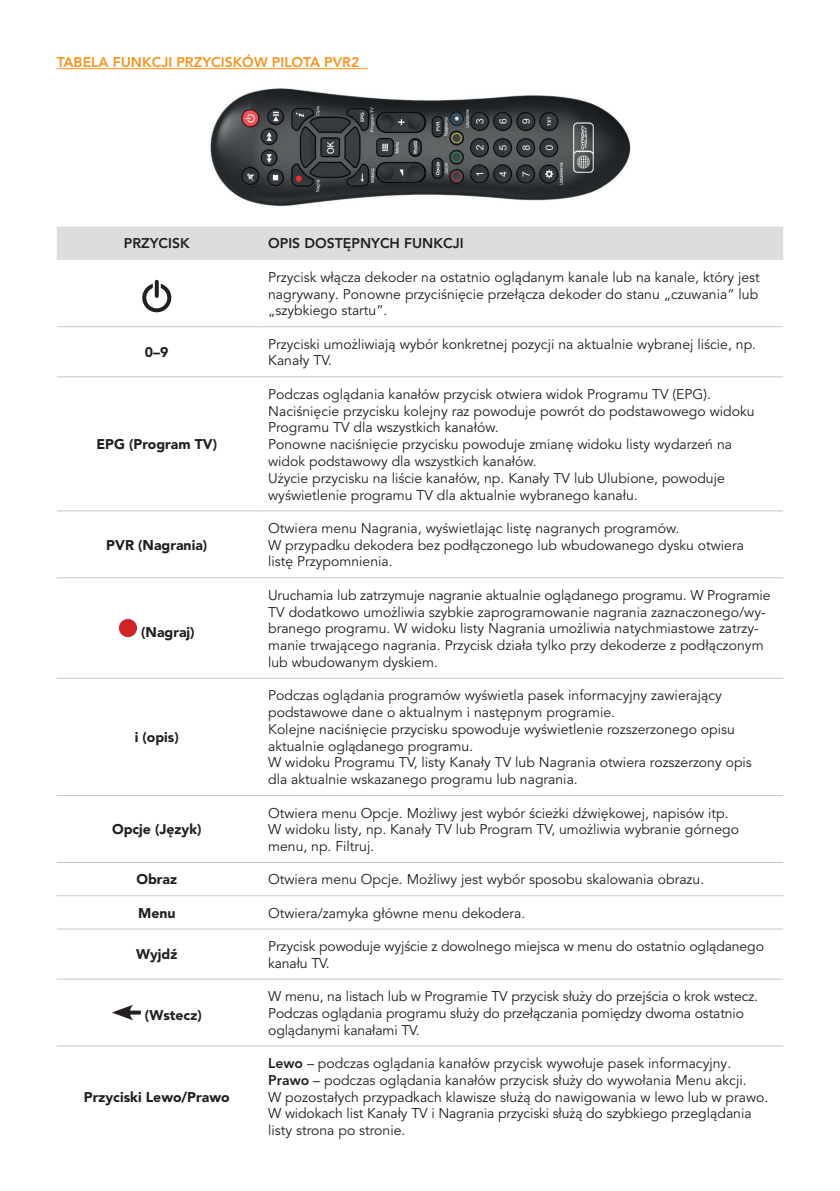
<style>
.page{position:relative;width:840px;height:1191px;background:#fff}
.page>*{position:absolute;margin:0;border:0;box-sizing:border-box;transform-origin:0 0}
.t1{font:14px/16.8px "Avenir LT Pro";color:#231f20}
.t2{font:900 14px "Avenir LT Pro";color:#231f20}
.t3{font:800 14px "Avenir LT Pro";color:#f7931d}
.t4{font:800 14px "Avenir LT Pro";color:#231f20}
.s1{font-weight:800}
</style>
<div class="page">
<hr style="left:57px;top:68px;width:310px;height:1px;background:#f7931d">
<div style="left:57px;top:226px;width:725px;height:34px;background:#dcdddf"></div>
<hr style="left:57px;top:326px;width:200px;height:1px;background:#c7c8ca">
<hr style="left:257px;top:326px;width:525px;height:1px;background:#c7c8ca">
<hr style="left:57px;top:376px;width:200px;height:1px;background:#c7c8ca">
<hr style="left:257px;top:376px;width:525px;height:1px;background:#c7c8ca">
<hr style="left:57px;top:510px;width:200px;height:1px;background:#c7c8ca">
<hr style="left:257px;top:510px;width:525px;height:1px;background:#c7c8ca">
<hr style="left:57px;top:577px;width:200px;height:1px;background:#c7c8ca">
<hr style="left:257px;top:577px;width:525px;height:1px;background:#c7c8ca">
<hr style="left:57px;top:678px;width:200px;height:1px;background:#c7c8ca">
<hr style="left:257px;top:678px;width:525px;height:1px;background:#c7c8ca">
<hr style="left:57px;top:795px;width:200px;height:1px;background:#c7c8ca">
<hr style="left:257px;top:795px;width:525px;height:1px;background:#c7c8ca">
<hr style="left:57px;top:862px;width:200px;height:1px;background:#c7c8ca">
<hr style="left:257px;top:862px;width:525px;height:1px;background:#c7c8ca">
<hr style="left:57px;top:895px;width:200px;height:1px;background:#c7c8ca">
<hr style="left:257px;top:895px;width:525px;height:1px;background:#c7c8ca">
<hr style="left:57px;top:928px;width:200px;height:1px;background:#c7c8ca">
<hr style="left:257px;top:928px;width:525px;height:1px;background:#c7c8ca">
<hr style="left:57px;top:978px;width:200px;height:1px;background:#c7c8ca">
<hr style="left:257px;top:978px;width:525px;height:1px;background:#c7c8ca">
<hr style="left:57px;top:1045px;width:200px;height:1px;background:#c7c8ca">
<hr style="left:257px;top:1045px;width:525px;height:1px;background:#c7c8ca">
<svg style="left:144px;top:285px;width:25px;height:25px"></svg>
<div style="left:142px;top:283px;width:29px;height:29px;border:4px solid #231f20;border-radius:50%"></div>
<svg style="left:153px;top:279px;width:8px;height:15px"></svg>
<svg style="left:155px;top:282px;width:4px;height:14px"></svg>
<div style="left:119px;top:619px;width:18px;height:18px;background:#d1232a;border-radius:50%"></div>
<svg style="left:133px;top:1010px;width:8px;height:4px"></svg>
<svg style="left:112px;top:1005px;width:21px;height:15px"></svg>
<img style="left:210px;top:88px;width:421px;height:119px">
<p class="t3" style="left:57px;top:54px;width:304px">TABELA FUNKCJI PRZYCISKÓW PILOTA PVR2</p>
<p class="t4" style="left:124px;top:235px;width:67px">PRZYCISK</p>
<p class="t4" style="left:268px;top:235px;width:197px">OPIS DOSTĘPNYCH FUNKCJI</p>
<p class="t1" style="left:268px;top:269px;width:493px;text-align:justify">Przycisk włącza dekoder na ostatnio oglądanym kanale lub na kanale, który jest nagrywany. Ponowne przyciśnięcie przełącza dekoder do stanu „czuwania” lub „szybkiego startu”.</p>
<p class="t2" style="left:145px;top:344px;width:25px">0–9</p>
<p class="t1" style="left:268px;top:336px;width:489px">Przyciski umożliwiają wybór konkretnej pozycji na aktualnie wybranej liście, np.<br>Kanały TV.</p>
<p class="t2" style="left:96px;top:436px;width:122px">EPG (Program TV)</p>
<p class="t2" style="left:106px;top:536px;width:102px">PVR (Nagrania)</p>
<p class="t2" style="left:141px;top:624px;width:55px">(Nagraj)</p>
<p class="t2" style="left:135px;top:729px;width:46px">i (opis)</p>
<p class="t2" style="left:112px;top:821px;width:91px">Opcje (Język)</p>
<p class="t1" style="left:268px;top:386px;width:487px">Podczas oglądania kanałów przycisk otwiera widok Programu TV (EPG).<br>Naciśnięcie przycisku kolejny raz powoduje powrót do podstawowego widoku Programu TV dla wszystkich kanałów.<br>Ponowne naciśnięcie przycisku powoduje zmianę widoku listy wydarzeń na widok podstawowy dla wszystkich kanałów.<br>Użycie przycisku na liście kanałów, np. Kanały TV lub Ulubione, powoduje wyświetlenie programu TV dla aktualnie wybranego kanału.</p>
<p class="t1" style="left:268px;top:520px;width:477px">Otwiera menu Nagrania, wyświetlając listę nagranych programów.<br>W przypadku dekodera bez podłączonego lub wbudowanego dysku otwiera listę Przypomnienia.</p>
<p class="t1" style="left:268px;top:587px;width:503px">Uruchamia lub zatrzymuje nagranie aktualnie oglądanego programu. W Programie TV dodatkowo umożliwia szybkie zaprogramowanie nagrania zaznaczonego/wy&shy;branego programu. W widoku listy Nagrania umożliwia natychmiastowe zatrzy&shy;manie trwającego nagrania. Przycisk działa tylko przy dekoderze z podłączonym lub wbudowanym dyskiem.</p>
<p class="t1" style="left:268px;top:687px;width:485px">Podczas oglądania programów wyświetla pasek informacyjny zawierający podstawowe dane o aktualnym i następnym programie.<br>Kolejne naciśnięcie przycisku spowoduje wyświetlenie rozszerzonego opisu aktualnie oglądanego programu.<br>W widoku Programu TV, listy Kanały TV lub Nagrania otwiera rozszerzony opis dla aktualnie wskazanego programu lub nagrania.</p>
<p class="t1" style="left:268px;top:804px;width:472px">Otwiera menu Opcje. Możliwy jest wybór ścieżki dźwiękowej, napisów itp.<br>W widoku listy, np. Kanały TV lub Program TV, umożliwia wybranie górnego menu, np. Filtruj.</p>
<p class="t2" style="left:136px;top:871px;width:42px">Obraz</p>
<p class="t1" style="left:268px;top:871px;width:437px">Otwiera menu Opcje. Możliwy jest wybór sposobu skalowania obrazu.</p>
<p class="t2" style="left:138px;top:904px;width:39px">Menu</p>
<p class="t1" style="left:268px;top:904px;width:258px">Otwiera/zamyka główne menu dekodera.</p>
<p class="t2" style="left:136px;top:946px;width:43px">Wyjdź</p>
<p class="t1" style="left:268px;top:938px;width:497px">Przycisk powoduje wyjście z dowolnego miejsca w menu do ostatnio oglądanego kanału TV.</p>
<p class="t2" style="left:145px;top:1007px;width:58px">(Wstecz)</p>
<p class="t2" style="left:84px;top:1088px;width:147px">Przyciski Lewo/Prawo</p>
<p class="t1" style="left:268px;top:988px;width:491px">W menu, na listach lub w Programie TV przycisk służy do przejścia o krok wstecz.<br>Podczas oglądania programu służy do przełączania pomiędzy dwoma ostatnio oglądanymi kanałami TV.</p>
<p class="t1" style="left:268px;top:1055px;width:501px"><span class="s1">Lewo</span> – podczas oglądania kanałów przycisk wywołuje pasek informacyjny.<br><span class="s1">Prawo</span> – podczas oglądania kanałów przycisk służy do wywołania Menu akcji.<br>W pozostałych przypadkach klawisze służą do nawigowania w lewo lub w prawo.<br>W widokach list Kanały TV i Nagrania przyciski służą do szybkiego przeglądania listy strona po stronie.</p>
</div>
